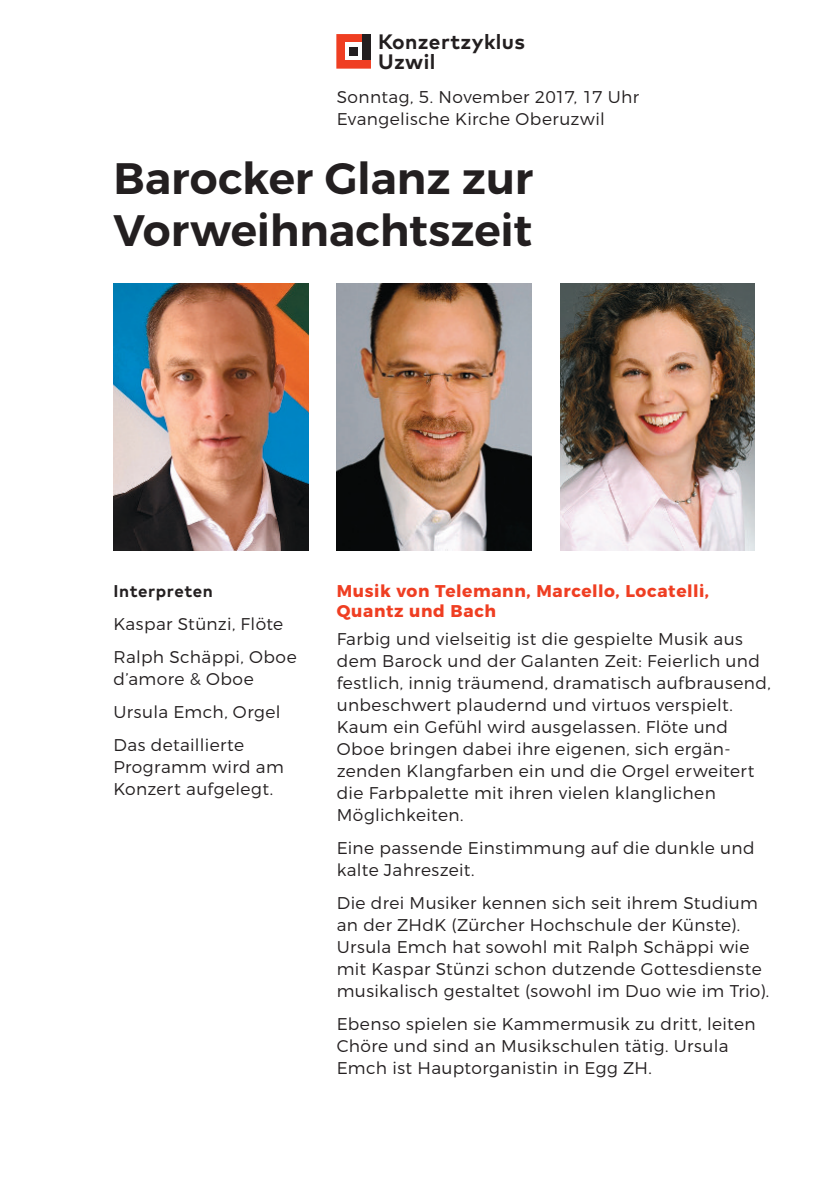
<style>
.page{position:relative;width:840px;height:1191px;background:#fff}
.page>*{position:absolute;margin:0;border:0;box-sizing:border-box;transform-origin:0 0}
.t1{font:600 44px/52px "Montserrat";color:#231f20}
.t2{font:700 20.8px/20px "Mark OT";letter-spacing:.02em;color:#231f20}
.t3{font:300 17px/22px "Montserrat";letter-spacing:.025em;color:#231f20}
.t4{font:700 17px/20px "Montserrat";letter-spacing:.035em;color:#ef3e22}
.t5{font:700 17px "Mark OT";letter-spacing:.03em;color:#231f20}
</style>
<div class="page">
<svg style="left:336px;top:34px;width:35px;height:35px"></svg>
<div style="left:345px;top:43px;width:17px;height:17px;background:#fff"></div>
<div style="left:349px;top:47px;width:9px;height:9px;background:#231f20"></div>
<div style="left:362px;top:34px;width:9px;height:26px;background:#231f20"></div>
<img style="left:336px;top:283px;width:195px;height:267px">
<img style="left:113px;top:283px;width:195px;height:267px">
<img style="left:560px;top:283px;width:194px;height:267px">
<p class="t2" style="left:378px;top:33px;width:148px">Konzertzyklus<br>Uzwil</p>
<p class="t3" style="left:336px;top:87px;width:303px">Sonntag, 5. November 2017, 17 Uhr<br>Evangelische Kirche Oberuzwil</p>
<h1 class="t1" style="left:113px;top:153px;width:421px">Barocker Glanz zur<br>Vorweihnachtszeit</h1>
<p class="t5" style="left:113px;top:585px;width:101px">Interpreten</p>
<p class="t3" style="left:113px;top:609px;width:185px;line-height:33px">Kaspar Stünzi, Flöte<br>Ralph Schäppi, Oboe</p>
<p class="t3" style="left:113px;top:664px;width:168px;line-height:33px">d’amore &amp; Oboe<br>Ursula Emch, Orgel<br>Das detaillierte</p>
<p class="t3" style="left:113px;top:757px;width:172px">Programm wird am<br>Konzert aufgelegt.</p>
<p class="t4" style="left:336px;top:582px;width:373px">Musik von Telemann, Marcello, Locatelli,<br>Quantz und Bach</p>
<p class="t3" style="left:336px;top:629px;width:435px">Farbig und vielseitig ist die gespielte Musik aus dem Barock und der Galanten Zeit: Feierlich und festlich, innig träumend, dramatisch aufbrausend, unbeschwert plaudernd und virtuos verspielt.<br>Kaum ein Gefühl wird ausgelassen. Flöte und Oboe bringen dabei ihre eigenen, sich ergän&shy;zenden Klangfarben ein und die Orgel erweitert die Farbpalette mit ihren vielen klanglichen Möglichkeiten.</p>
<p class="t3" style="left:336px;top:838px;width:419px">Eine passende Einstimmung auf die dunkle und kalte Jahreszeit.</p>
<p class="t3" style="left:336px;top:893px;width:433px">Die drei Musiker kennen sich seit ihrem Studium an der ZHdK (Zürcher Hochschule der Künste).<br>Ursula Emch hat sowohl mit Ralph Schäppi wie mit Kaspar Stünzi schon dutzende Gottesdienste musikalisch gestaltet (sowohl im Duo wie im Trio).</p>
<p class="t3" style="left:336px;top:1014px;width:420px">Ebenso spielen sie Kammermusik zu dritt, leiten<br>Chöre und sind an Musikschulen tätig. Ursula<br>Emch ist Hauptorganistin in Egg ZH.</p>
</div>
